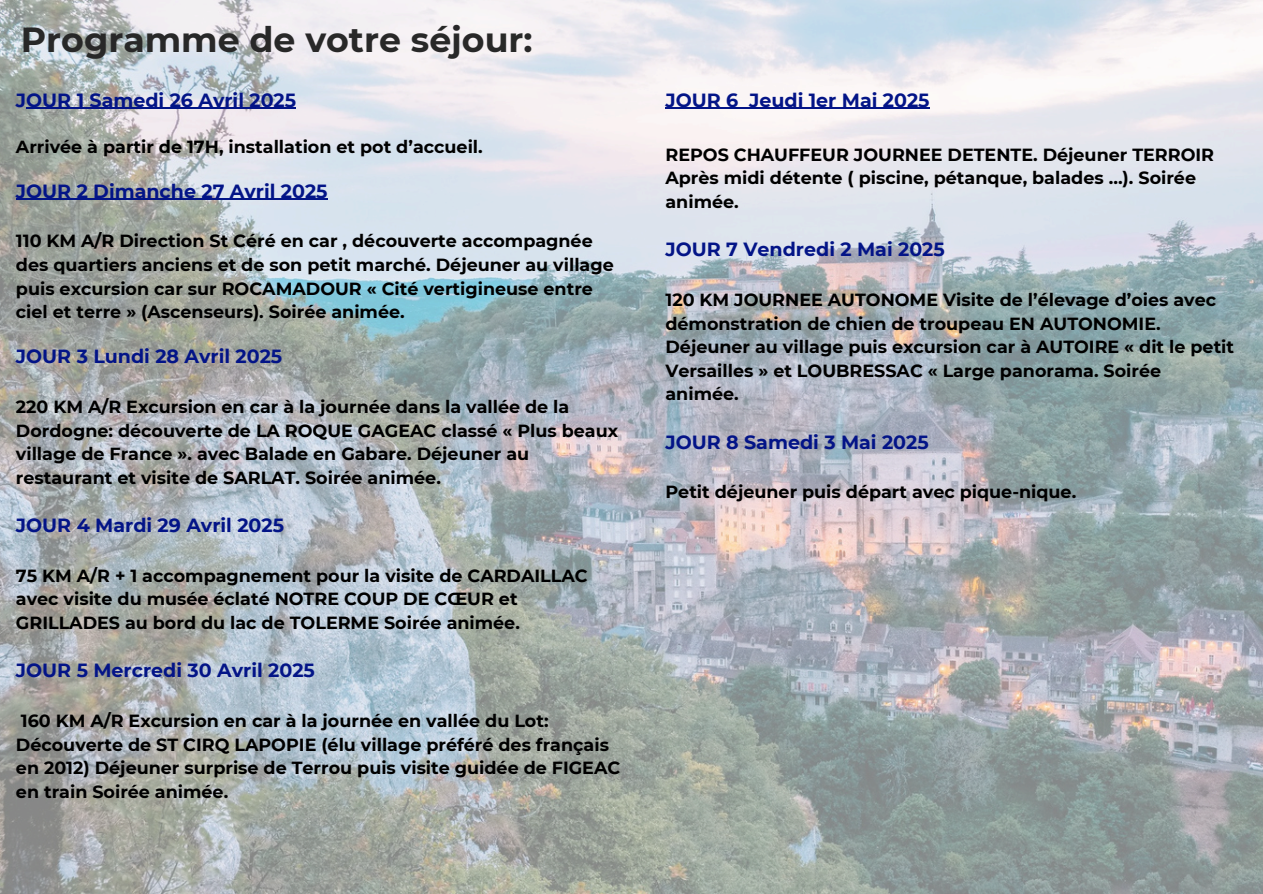
<style>
.page{position:relative;width:1263px;height:894px;background:#fff}
.page>*{position:absolute;margin:0;border:0;box-sizing:border-box;transform-origin:0 0}
.t1{font:700 34.8px "Montserrat";color:#282828}
.t2{font:700 19.05px "Montserrat";color:#031487}
.t3{font:700 17.55px/23.7px "Montserrat";color:#000}
</style>
<div class="page">
<img style="left:0;top:0;width:1263px;height:893px">
<hr style="left:26px;top:108px;width:270px;height:1px;background:#031487">
<hr style="left:16px;top:199px;width:312px;height:1px;background:#031487">
<hr style="left:665px;top:108px;width:73px;height:1px;background:#031487">
<hr style="left:749px;top:108px;width:181px;height:1px;background:#031487">
<p class="t1" style="left:21px;top:18px;width:513px">Programme de votre séjour:</p>
<h1 class="t2" style="left:16px;top:88px;width:282px">JOUR 1 Samedi 26 Avril 2025</h1>
<p class="t3" style="left:16px;top:134px;width:468px">Arrivée à partir de 17H, installation et pot d’accueil.</p>
<p class="t2" style="left:16px;top:179px;width:313px">JOUR 2 Dimanche 27 Avril 2025</p>
<p class="t3" style="left:16px;top:229px;width:599px">110 KM A/R Direction St Céré en car , découverte accompagnée des quartiers anciens et de son petit marché. Déjeuner au village puis excursion car sur ROCAMADOUR « Cité vertigineuse entre ciel et terre » (Ascenseurs). Soirée animée.</p>
<p class="t2" style="left:16px;top:345px;width:268px">JOUR 3 Lundi 28 Avril 2025</p>
<p class="t3" style="left:16px;top:394px;width:604px">220 KM A/R Excursion en car à la journée dans la vallée de la Dordogne: découverte de LA ROQUE GAGEAC classé « Plus beaux village de France ». avec Balade en Gabare. Déjeuner au restaurant et visite de SARLAT. Soirée animée.</p>
<p class="t2" style="left:16px;top:513px;width:270px">JOUR 4 Mardi 29 Avril 2025</p>
<p class="t3" style="left:16px;top:563px;width:573px">75 KM A/R + 1 accompagnement pour la visite de CARDAILLAC avec visite du musée éclaté NOTRE COUP DE CŒUR et<br>GRILLADES au bord du lac de TOLERME Soirée animée.</p>
<p class="t2" style="left:16px;top:658px;width:300px">JOUR 5 Mercredi 30 Avril 2025</p>
<p class="t3" style="left:16px;top:708px;width:606px">160 KM A/R Excursion en car à la journée en vallée du Lot:<br>Découverte de ST CIRQ LAPOPIE (élu village préféré des français en 2012) Déjeuner surprise de Terrou puis visite guidée de FIGEAC en train Soirée animée.</p>
<p class="t2" style="left:665px;top:88px;width:266px">JOUR 6 Jeudi 1er Mai 2025</p>
<p class="t3" style="left:665px;top:142px;width:550px">REPOS CHAUFFEUR JOURNEE DETENTE. Déjeuner TERROIR<br>Après midi détente ( piscine, pétanque, balades …). Soirée animée.</p>
<p class="t2" style="left:665px;top:238px;width:281px">JOUR 7 Vendredi 2 Mai 2025</p>
<p class="t3" style="left:665px;top:287px;width:570px">120 KM JOURNEE AUTONOME Visite de l’élevage d’oies avec démonstration de chien de troupeau EN AUTONOMIE.<br>Déjeuner au village puis excursion car à AUTOIRE « dit le petit Versailles » et LOUBRESSAC « Large panorama. Soirée animée.</p>
<p class="t2" style="left:665px;top:430px;width:265px">JOUR 8 Samedi 3 Mai 2025</p>
<p class="t3" style="left:665px;top:480px;width:412px">Petit déjeuner puis départ avec pique-nique.</p>
</div>
